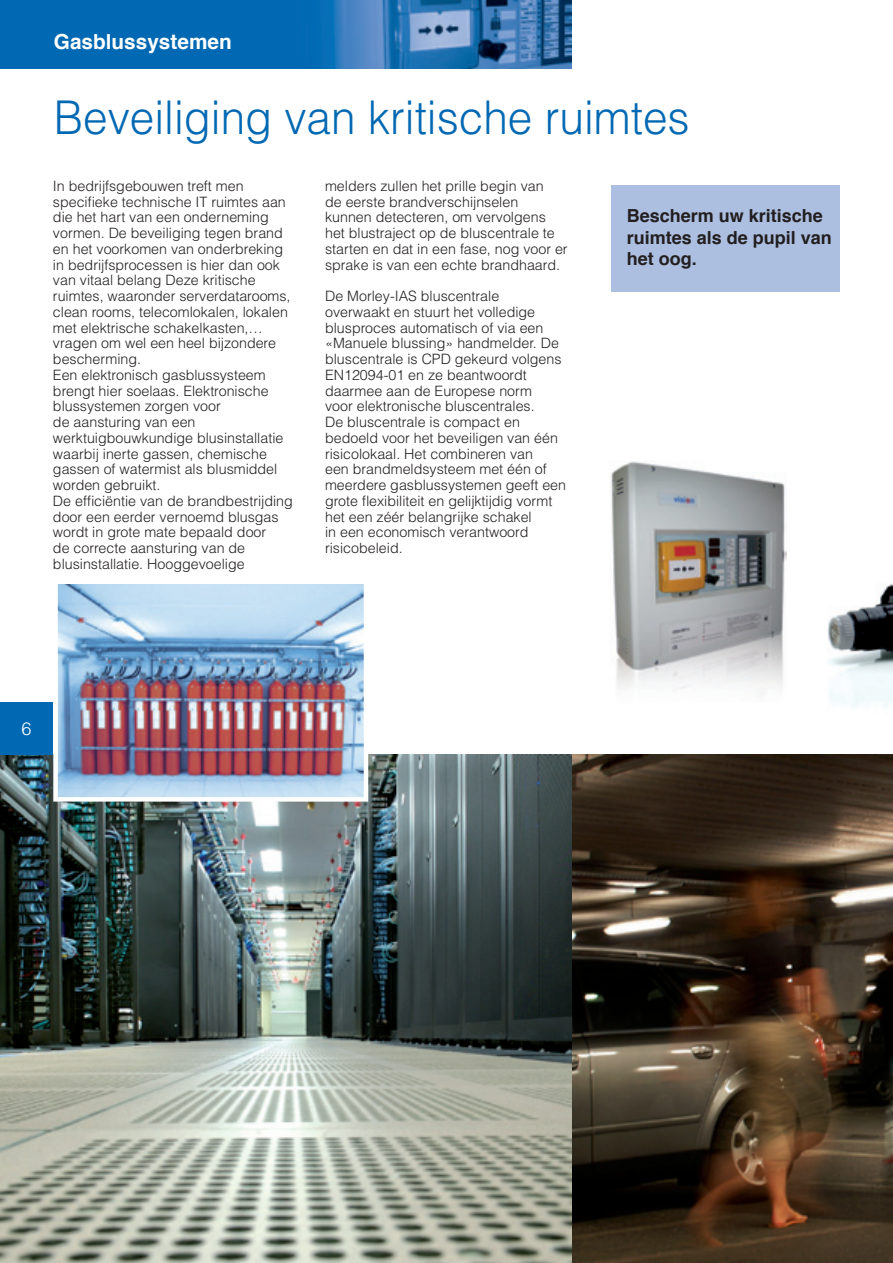
<style>
.page{position:relative;width:893px;height:1263px;background:#fff}
.page>*{position:absolute;margin:0;border:0;box-sizing:border-box;transform-origin:0 0}
.t1{font:300 46.5px "Helvetica";color:#0168b3;scale:.95 1}
.t2{font:700 20.85px "Helvetica";color:#fff}
.t3{font:700 18px/21.6px "Helvetica";color:#231f20}
.t4{font:300 18px "Helvetica";color:#fff}
.t5{font:300 14.25px/15.8px "Helvetica";color:#231f20}
</style>
<div class="page">
<img style="left:572px;top:755px;width:321px;height:508px">
<img style="left:0;top:755px;width:572px;height:508px">
<img style="left:53px;top:584px;width:315px;height:218px">
<div style="left:0;top:702px;width:53px;height:53px;background:#0168b3"></div>
<img style="left:804px;top:291px;width:89px;height:416px">
<div style="left:0;top:0;width:572px;height:68px;background:#0168b3"></div>
<img style="left:333px;top:0;width:239px;height:68px">
<div style="left:611px;top:185px;width:229px;height:106px;background:#acbfe1"></div>
<img style="left:610px;top:461px;width:177px;height:234px">
<h2 class="t2" style="left:54px;top:25px;width:179px">Gasblussystemen</h2>
<h1 class="t1" style="left:54px;top:89px;width:671px">Beveiliging van kritische ruimtes</h1>
<p class="t5" style="left:53px;top:178px;width:241px">In bedrijfsgebouwen treft men specifieke technische IT ruimtes aan die het hart van een onderneming vormen. De beveiliging tegen brand en het voorkomen van onderbreking in bedrijfsprocessen is hier dan ook van vitaal belang Deze kritische ruimtes, waaronder serverdatarooms, clean rooms, telecomlokalen, lokalen met elektrische schakelkasten,… vragen om wel een heel bijzondere bescherming.<br>Een elektronisch gasblussysteem brengt hier soelaas. Elektronische blussystemen zorgen voor<br>de aansturing van een werktuigbouwkundige blusinstallatie waarbij inerte gassen, chemische gassen of watermist als blusmiddel worden gebruikt.<br>De efficiëntie van de brandbestrijding door een eerder vernoemd blusgas wordt in grote mate bepaald door<br>de correcte aansturing van de blusinstallatie. Hooggevoelige</p>
<p class="t5" style="left:325px;top:177px;width:244px">melders zullen het prille begin van<br>de eerste brandverschijnselen kunnen detecteren, om vervolgens het blustraject op de bluscentrale te starten en dat in een fase, nog voor er sprake is van een echte brandhaard.</p>
<p class="t5" style="left:325px;top:288px;width:243px">De Morley-IAS bluscentrale overwaakt en stuurt het volledige blusproces automatisch of via een «Manuele blussing» handmelder. De bluscentrale is CPD gekeurd volgens<br>EN12094-01 en ze beantwoordt daarmee aan de Europese norm<br>voor elektronische bluscentrales.<br>De bluscentrale is compact en bedoeld voor het beveiligen van één risicolokaal. Het combineren van<br>een brandmeldsysteem met één of meerdere gasblussystemen geeft een grote flexibiliteit en gelijktijdig vormt het een zéér belangrijke schakel<br>in een economisch verantwoord risicobeleid.</p>
<p class="t3" style="left:627px;top:205px;width:207px">Bescherm uw kritische ruimtes als de pupil van het oog.</p>
<p class="t4" style="left:21px;top:718px;width:12px">6</p>
</div>
